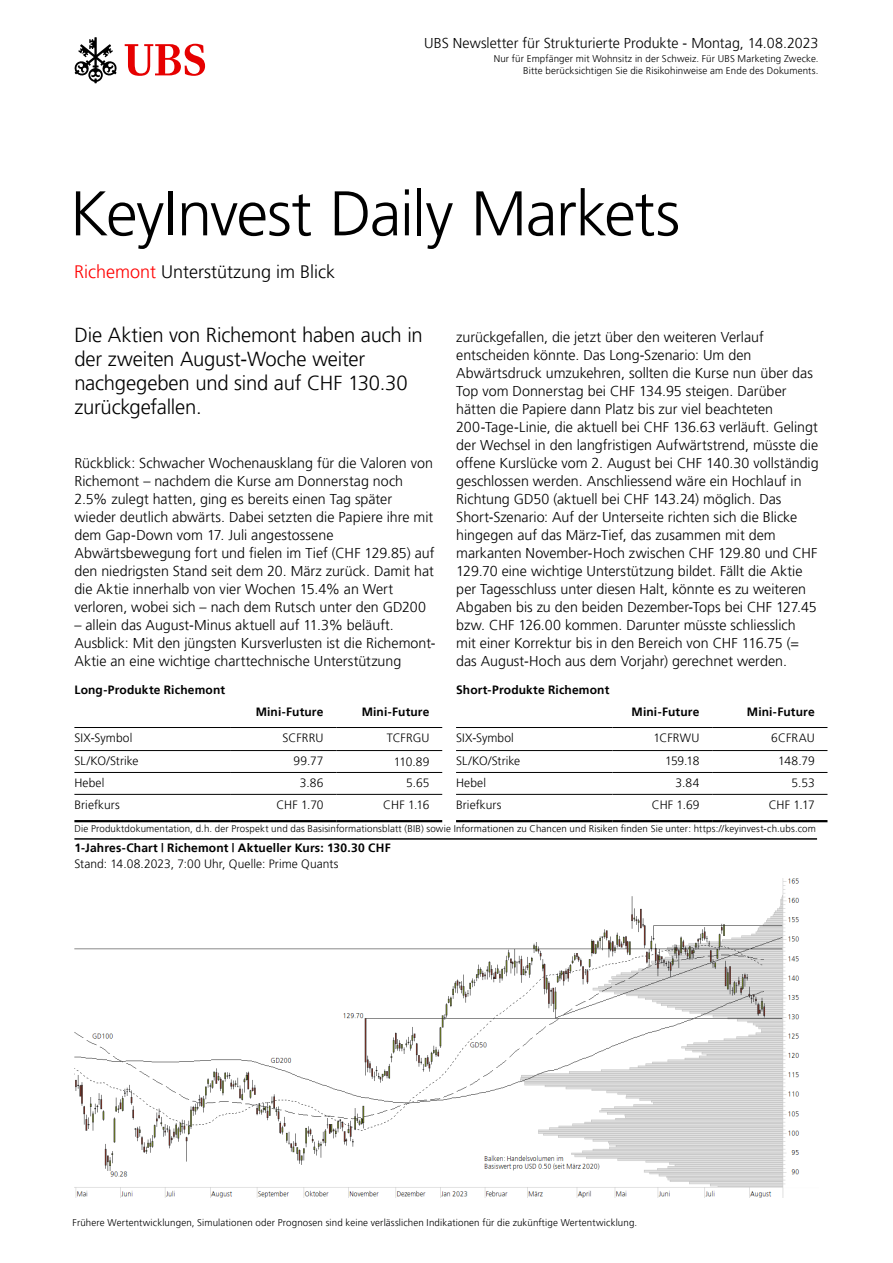
<style>
.page{position:relative;width:893px;height:1263px;background:#fff}
.page>*{position:absolute;margin:0;border:0;box-sizing:border-box;transform-origin:0 0}
.t1{font:300 63px "Frutiger 45";letter-spacing:-.02em;color:#000}
.t2{font:300 20.25px/24px "Frutiger 45";letter-spacing:-.01em;color:#000}
.t3{font:300 18px "Frutiger 45";color:#000}
.t4{font:300 14.25px/18px "Frutiger 45";color:#000}
.t5{font:300 12px "Frutiger 45";letter-spacing:.01em;color:#000}
.t6{font:300 12px "Frutiger 45";letter-spacing:.015em;color:#000}
.t7{font:300 9.75px/12px "Frutiger 45";letter-spacing:.015em;color:#000;text-align:right}
.s1{color:#f00}
</style>
<div class="page">
<svg style="left:125px;top:44px;width:80px;height:32px"></svg>
<svg style="left:74px;top:37px;width:43px;height:46px"></svg>
<img style="left:74px;top:878px;width:726px;height:319px">
<hr style="left:231px;top:750px;width:105px;height:1px;background:#000">
<hr style="left:74px;top:727px;width:157px;height:1px;background:#000">
<hr style="left:231px;top:727px;width:105px;height:1px;background:#000">
<hr style="left:336px;top:727px;width:106px;height:1px;background:#000">
<hr style="left:74px;top:750px;width:157px;height:1px;background:#000">
<hr style="left:336px;top:750px;width:106px;height:1px;background:#000">
<hr style="left:336px;top:772px;width:106px;height:1px;background:#000">
<hr style="left:74px;top:772px;width:157px;height:1px;background:#000">
<hr style="left:231px;top:772px;width:105px;height:1px;background:#000">
<hr style="left:74px;top:794px;width:157px;height:1px;background:#000">
<hr style="left:231px;top:794px;width:105px;height:1px;background:#000">
<hr style="left:336px;top:794px;width:106px;height:1px;background:#000">
<hr style="left:74px;top:820px;width:157px;height:2px;background:#000">
<hr style="left:231px;top:820px;width:105px;height:2px;background:#000">
<hr style="left:336px;top:820px;width:106px;height:2px;background:#000">
<hr style="left:712px;top:750px;width:115px;height:1px;background:#000">
<hr style="left:456px;top:727px;width:156px;height:1px;background:#000">
<hr style="left:612px;top:727px;width:100px;height:1px;background:#000">
<hr style="left:712px;top:727px;width:115px;height:1px;background:#000">
<hr style="left:456px;top:750px;width:156px;height:1px;background:#000">
<hr style="left:612px;top:750px;width:100px;height:1px;background:#000">
<hr style="left:456px;top:772px;width:156px;height:1px;background:#000">
<hr style="left:612px;top:772px;width:100px;height:1px;background:#000">
<hr style="left:712px;top:772px;width:115px;height:1px;background:#000">
<hr style="left:456px;top:794px;width:156px;height:1px;background:#000">
<hr style="left:612px;top:794px;width:100px;height:1px;background:#000">
<hr style="left:712px;top:794px;width:115px;height:1px;background:#000">
<hr style="left:456px;top:820px;width:156px;height:2px;background:#000">
<hr style="left:612px;top:820px;width:100px;height:2px;background:#000">
<hr style="left:712px;top:820px;width:115px;height:2px;background:#000">
<hr style="left:74px;top:838px;width:743px;height:2px;background:#000">
<p class="t4" style="left:424px;top:34px;width:396px">UBS Newsletter für Strukturierte Produkte - Montag, 14.08.2023</p>
<p class="t7" style="left:494px;top:53px;width:326px">Nur für Empfänger mit Wohnsitz in der Schweiz. Für UBS Marketing Zwecke.<br>Bitte berücksichtigen Sie die Risikohinweise am Ende des Dokuments.</p>
<h1 class="t1" style="left:70px;top:177px;width:612px">KeyInvest Daily Markets</h1>
<p class="t3" style="left:74px;top:261px;width:263px"><span class="s1">Richemont</span> Unterstützung im Blick</p>
<h2 class="t2" style="left:74px;top:323px;width:350px">Die Aktien von Richemont haben auch in der zweiten August-Woche weiter nachgegeben und sind auf CHF 130.30 zurückgefallen.</h2>
<p class="t4" style="left:74px;top:454px;width:362px">Rückblick: Schwacher Wochenausklang für die Valoren von Richemont – nachdem die Kurse am Donnerstag noch 2.5% zulegt hatten, ging es bereits einen Tag später wieder deutlich abwärts. Dabei setzten die Papiere ihre mit dem Gap-Down vom 17. Juli angestossene Abwärtsbewegung fort und fielen im Tief (CHF 129.85) auf den niedrigsten Stand seit dem 20. März zurück. Damit hat die Aktie innerhalb von vier Wochen 15.4% an Wert verloren, wobei sich – nach dem Rutsch unter den GD200</p>
<p class="t4" style="left:74px;top:616px;width:363px">– allein das August-Minus aktuell auf 11.3% beläuft.<br>Ausblick: Mit den jüngsten Kursverlusten ist die Richemont-<br>Aktie an eine wichtige charttechnische Unterstützung</p>
<p class="t6" style="left:256px;top:704px;width:69px">Mini-Future</p>
<p class="t6" style="left:362px;top:704px;width:69px">Mini-Future</p>
<p class="t5" style="left:74px;top:731px;width:59px">SIX-Symbol</p>
<p class="t5" style="left:282px;top:731px;width:43px">SCFRRU</p>
<p class="t5" style="left:387px;top:731px;width:44px">TCFRGU</p>
<p class="t5" style="left:74px;top:754px;width:66px">SL/KO/Strike</p>
<p class="t5" style="left:294px;top:754px;width:31px">99.77</p>
<p class="t5" style="left:394px;top:755px;width:37px">110.89</p>
<p class="t5" style="left:74px;top:776px;width:32px">Hebel</p>
<p class="t5" style="left:300px;top:776px;width:25px">3.86</p>
<p class="t5" style="left:406px;top:776px;width:25px">5.65</p>
<p class="t5" style="left:74px;top:797px;width:47px">Briefkurs</p>
<p class="t5" style="left:276px;top:797px;width:49px">CHF 1.70</p>
<p class="t5" style="left:383px;top:797px;width:48px">CHF 1.16</p>
<p class="t4" style="left:456px;top:328px;width:364px">zurückgefallen, die jetzt über den weiteren Verlauf entscheiden könnte. Das Long-Szenario: Um den Abwärtsdruck umzukehren, sollten die Kurse nun über das Top vom Donnerstag bei CHF 134.95 steigen. Darüber hätten die Papiere dann Platz bis zur viel beachteten 200-Tage-Linie, die aktuell bei CHF 136.63 verläuft. Gelingt der Wechsel in den langfristigen Aufwärtstrend, müsste die offene Kurslücke vom 2. August bei CHF 140.30 vollständig geschlossen werden. Anschliessend wäre ein Hochlauf in Richtung GD50 (aktuell bei CHF 143.24) möglich. Das Short-Szenario: Auf der Unterseite richten sich die Blicke hingegen auf das März-Tief, das zusammen mit dem markanten November-Hoch zwischen CHF 129.80 und CHF 129.70 eine wichtige Unterstützung bildet. Fällt die Aktie per Tagesschluss unter diesen Halt, könnte es zu weiteren Abgaben bis zu den beiden Dezember-Tops bei CHF 127.45 bzw. CHF 126.00 kommen. Darunter müsste schliesslich mit einer Korrektur bis in den Bereich von CHF 116.75 (= das August-Hoch aus dem Vorjahr) gerechnet werden.</p>
<p class="t6" style="left:74px;top:682px;width:152px">Long-Produkte Richemont</p>
<p class="t6" style="left:456px;top:682px;width:155px">Short-Produkte Richemont</p>
<p class="t6" style="left:632px;top:704px;width:69px">Mini-Future</p>
<p class="t6" style="left:747px;top:704px;width:69px">Mini-Future</p>
<p class="t5" style="left:456px;top:731px;width:59px">SIX-Symbol</p>
<p class="t5" style="left:653px;top:731px;width:47px">1CFRWU</p>
<p class="t5" style="left:771px;top:731px;width:45px">6CFRAU</p>
<p class="t5" style="left:456px;top:754px;width:66px">SL/KO/Strike</p>
<p class="t5" style="left:665px;top:754px;width:36px">159.18</p>
<p class="t5" style="left:778px;top:754px;width:38px">148.79</p>
<p class="t5" style="left:456px;top:776px;width:32px">Hebel</p>
<p class="t5" style="left:675px;top:776px;width:25px">3.84</p>
<p class="t5" style="left:791px;top:776px;width:25px">5.53</p>
<p class="t5" style="left:456px;top:797px;width:47px">Briefkurs</p>
<p class="t5" style="left:652px;top:797px;width:49px">CHF 1.69</p>
<p class="t5" style="left:769px;top:797px;width:47px">CHF 1.17</p>
<p class="t7" style="left:74px;top:822px;width:743px">Die Produktdokumentation, d.h. der Prospekt und das Basisinformationsblatt (BIB) sowie Informationen zu Chancen und Risiken finden Sie unter: https://keyinvest-ch.ubs.com</p>
<p class="t6" style="left:74px;top:841px;width:318px">1-Jahres-Chart | Richemont | Aktueller Kurs: 130.30 CHF</p>
<p class="t5" style="left:74px;top:857px;width:266px">Stand: 14.08.2023, 7:00 Uhr, Quelle: Prime Quants</p>
<p class="t7" style="left:73px;top:1216px;width:566px">Frühere Wertentwicklungen, Simulationen oder Prognosen sind keine verlässlichen Indikationen für die zukünftige Wertentwicklung.</p>
</div>
